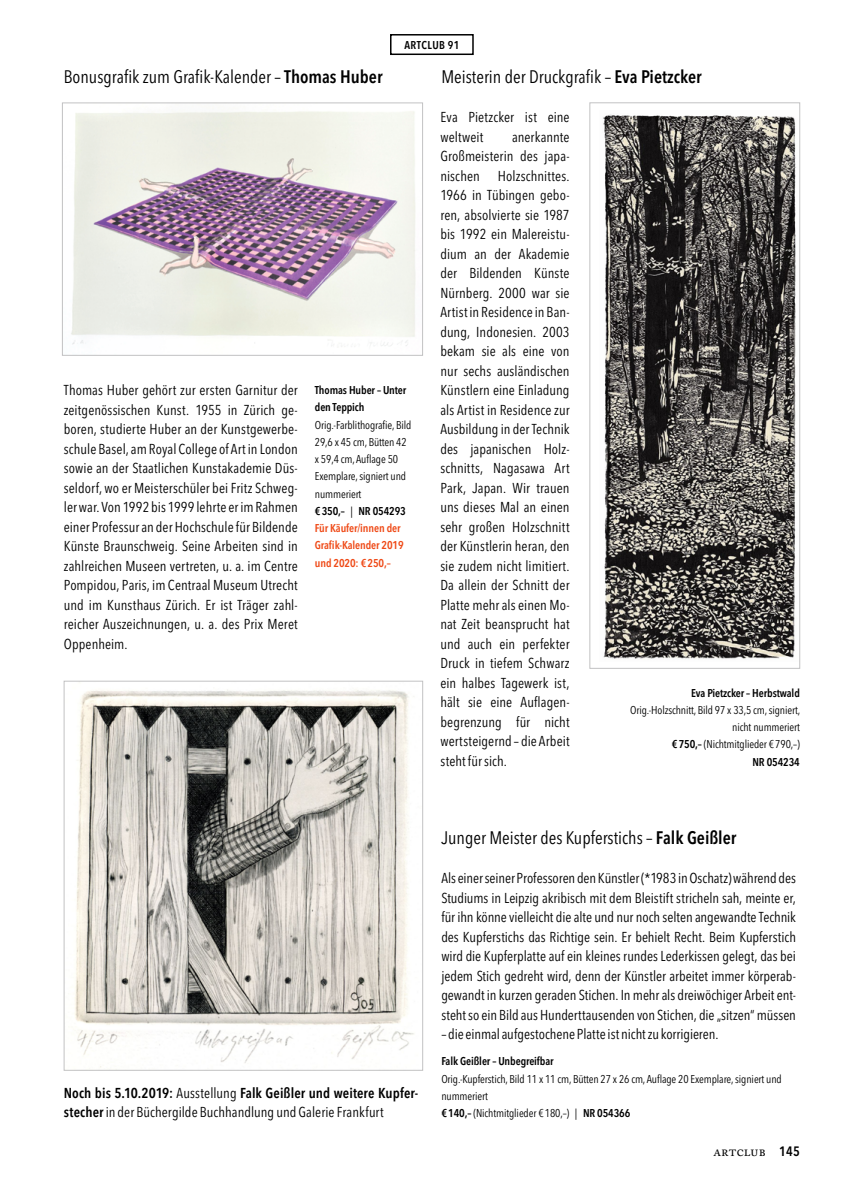
<style>
.page{position:relative;width:851px;height:1191px;background:#fff}
.page>*{position:absolute;margin:0;border:0;box-sizing:border-box;transform-origin:0 0}
.t1{font:condensed 18px "Avenir Next LT Pro";color:#000}
.t2{font:condensed 14.25px/19.5px "Avenir Next LT Pro";letter-spacing:.005em;color:#000;text-align:justify}
.t3{font:14.25px "Adobe Caslon Pro";letter-spacing:.01em;color:#000}
.t4{font:600 condensed 13.5px "Avenir Next LT Pro";color:#000}
.t5{font:condensed 11.25px/17.2px "Avenir Next LT Pro";letter-spacing:-.01em;color:#000}
.t6{font:600 condensed 11.25px/17.2px "Avenir Next LT Pro";letter-spacing:-.01em;color:#000}
.t7{font:600 condensed 11.25px "Avenir Next LT Pro";letter-spacing:.04em;color:#000}
.s1{font-weight:600}
.s2{font-weight:600;color:#ef4916}
</style>
<div class="page">
<img style="left:71px;top:111px;width:345px;height:236px">
<div style="left:62px;top:103px;width:360px;height:252px;border:1px solid #c2c2c3"></div>
<img style="left:73px;top:689px;width:341px;height:379px">
<div style="left:64px;top:681px;width:359px;height:389px;border:1px solid #c2c2c3"></div>
<img style="left:603px;top:114px;width:193px;height:545px">
<div style="left:589px;top:103px;width:210px;height:565px;border:1px solid #c2c2c3"></div>
<div style="left:390px;top:34px;width:83px;height:21px;border:2px solid #000"></div>
<p class="t1" style="left:64px;top:66px;width:320px">Bonusgrafik zum Grafik-Kalender – <span class="s1">Thomas Huber</span></p>
<p class="t7" style="left:404px;top:38px;width:56px">ARTCLUB 91</p>
<p class="t1" style="left:441px;top:66px;width:262px">Meisterin der Druckgrafik – <span class="s1">Eva Pietzcker</span></p>
<p class="t2" style="left:64px;top:380px;width:235px">Thomas Huber gehört zur ersten Garnitur der zeitgenössischen Kunst. 1955 in Zürich ge&shy;boren, studierte Huber an der Kunstgewerbe&shy;schule Basel, am Royal College of Art in London sowie an der Staatlichen Kunstakademie Düs&shy;seldorf, wo er Meisterschüler bei Fritz Schweg&shy;ler war. Von 1992 bis 1999 lehrte er im Rahmen einer Professur an der Hochschule für Bildende Künste Braunschweig. Seine Arbeiten sind in zahlreichen Museen vertreten, u. a. im Centre Pompidou, Paris, im Centraal Museum Utrecht und im Kunsthaus Zürich. Er ist Träger zahl&shy;reicher Auszeichnungen, u. a. des Prix Meret Oppenheim.</p>
<p class="t6" style="left:315px;top:381px;width:93px">Thomas Huber – Unter den Teppich</p>
<p class="t5" style="left:315px;top:416px;width:98px">Orig.-Farblithografie, Bild<br>29,6 x 45 cm, Bütten 42 x 59,4 cm, Auflage 50<br>Exemplare, signiert und nummeriert<br><span class="s1">€350,–</span> | <span class="s1">NR 054293<br></span><span class="s2">Für Käufer/innen der<br>Grafik-Kalender 2019 und 2020: €250,–</span></p>
<p class="t2" style="left:440px;top:107px;width:131px">Eva Pietzcker ist eine weltweit</p>
<p class="t2" style="left:440px;top:127px;width:131px;text-indent:72px">anerkannte Großmeisterin des japa&shy;nischen</p>
<p class="t2" style="left:440px;top:166px;width:131px;text-indent:57px">Holzschnittes.<br>1966 in Tübingen gebo&shy;ren, absolvierte sie 1987 bis 1992 ein Malereistu&shy;dium an der Akademie der Bildenden Künste Nürnberg. 2000 war sie Artist in Residence in Ban&shy;dung, Indonesien. 2003 bekam sie als eine von nur sechs ausländischen Künstlern eine Einladung als Artist in Residence zur Ausbildung in der Technik des japanischen Holz&shy;schnitts, Nagasawa Art Park, Japan. Wir trauen uns dieses Mal an einen sehr großen Holzschnitt der Künstlerin heran, den sie zudem nicht limitiert.<br>Da allein der Schnitt der Platte mehr als einen Mo&shy;nat Zeit beansprucht hat und auch ein perfekter Druck in tiefem Schwarz ein halbes Tagewerk ist, hält sie eine Auflagen&shy;begrenzung für nicht wertsteigernd – die Arbeit steht für sich.</p>
<p class="t6" style="left:691px;top:684px;width:110px">Eva Pietzcker – Herbstwald</p>
<p class="t5" style="left:630px;top:701px;width:172px;text-align:right">Orig.-Holzschnitt, Bild 97 x 33,5 cm, signiert, nicht nummeriert<br><span class="s1">€750,–</span> (Nichtmitglieder €790,–)<br><span class="s1">NR 054234</span></p>
<p class="t2" style="left:64px;top:1082px;width:356px"><span class="s1">Noch bis 5.10.2019:</span> Ausstellung <span class="s1">Falk Geißler und weitere Kupfer&shy;stecher</span> in der Büchergilde Buchhandlung und Galerie Frankfurt</p>
<p class="t1" style="left:441px;top:827px;width:296px">Junger Meister des Kupferstichs – <span class="s1">Falk Geißler</span></p>
<p class="t2" style="left:441px;top:868px;width:356px">Als einer seiner Professoren den Künstler (*1983 in Oschatz) während des Studiums in Leipzig akribisch mit dem Bleistift stricheln sah, meinte er, für ihn könne vielleicht die alte und nur noch selten angewandte Technik des Kupferstichs das Richtige sein. Er behielt Recht. Beim Kupferstich wird die Kupferplatte auf ein kleines rundes Lederkissen gelegt, das bei jedem Stich gedreht wird, denn der Künstler arbeitet immer körperab&shy;gewandt in kurzen geraden Stichen. In mehr als dreiwöchiger Arbeit ent&shy;steht so ein Bild aus Hunderttausenden von Stichen, die „sitzen“ müssen</p>
<p class="t2" style="left:441px;top:1024px;width:278px">– die einmal aufgestochene Platte ist nicht zu korrigieren.</p>
<p class="t6" style="left:441px;top:1052px;width:114px">Falk Geißler – Unbegreifbar</p>
<p class="t5" style="left:441px;top:1070px;width:342px">Orig.-Kupferstich, Bild 11 x 11 cm, Bütten 27 x 26 cm, Auflage 20 Exemplare, signiert und nummeriert<br><span class="s1">€140,–</span> (Nichtmitglieder €180,–) | <span class="s1">NR 054366</span></p>
<p class="t3" style="left:713px;top:1143px;width:54px">Artclub</p>
<p class="t4" style="left:779px;top:1143px;width:22px">145</p>
</div>
